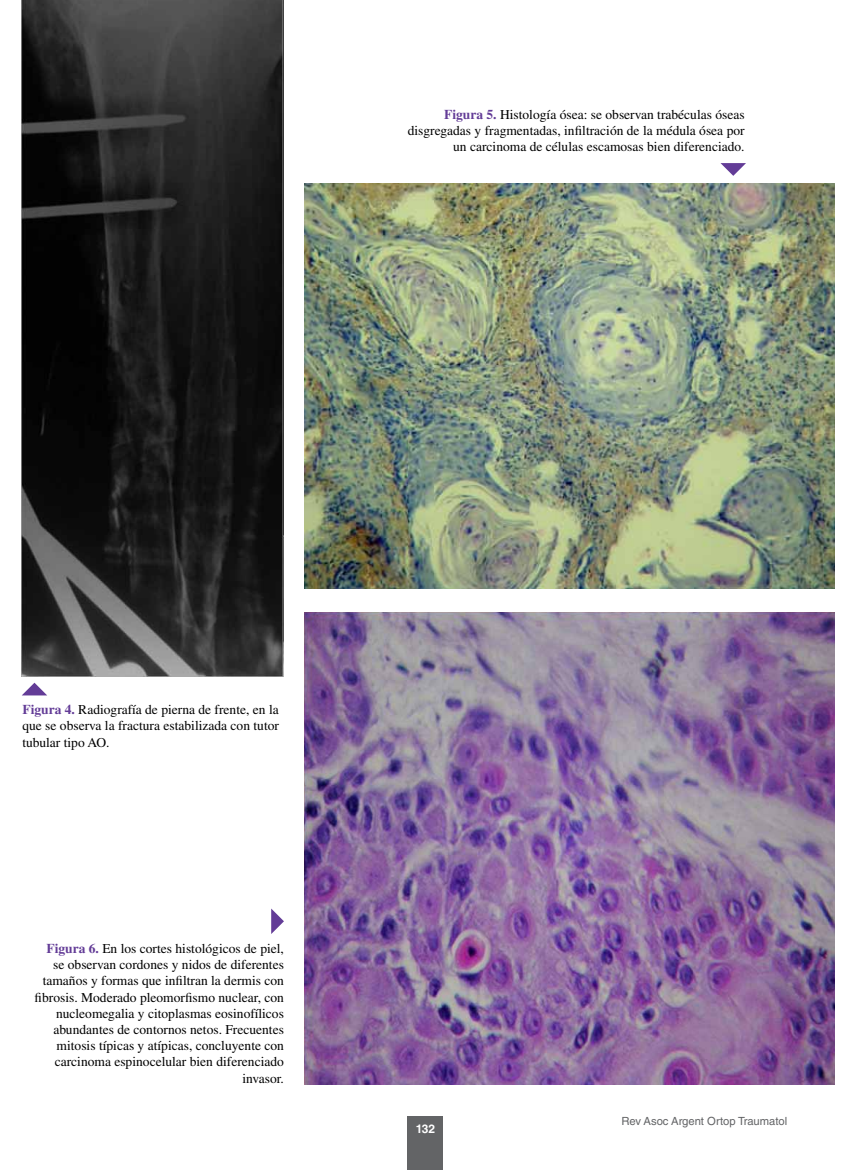
<style>
.page{position:relative;width:851px;height:1170px;background:#fff}
.page>*{position:absolute;margin:0;border:0;box-sizing:border-box;transform-origin:0 0}
.t1{font:13.5px/16.2px "Times LT Std";color:#000;text-align:right}
.t2{font:700 12px "Helvetica LT Std";color:#fff}
.t3{font:11.25px "Helvetica LT Std";color:#636466}
.s1{font-weight:700;color:#633c97}
</style>
<div class="page">
<div style="left:407px;top:1116px;width:36px;height:53px;background:#636466"></div>
<img style="left:22px;top:0;width:262px;height:676px">
<img style="left:304px;top:183px;width:530px;height:405px">
<img style="left:304px;top:612px;width:530px;height:472px">
<svg style="left:22px;top:682px;width:25px;height:13px"></svg>
<svg style="left:271px;top:908px;width:13px;height:26px"></svg>
<svg style="left:720px;top:163px;width:26px;height:13px"></svg>
<p class="t1" style="left:407px;top:106px;width:338px"><span class="s1">Figura 5.</span> Histología ósea: se observan trabéculas óseas disgregadas y fragmentadas, infiltración de la médula ósea por un carcinoma de células escamosas bien diferenciado.</p>
<p class="t1" style="left:22px;top:701px;width:258px;text-align:justify"><span class="s1">Figura 4.</span> Radiografía de pierna de frente, en la que se observa la fractura estabilizada con tutor tubular tipo AO .</p>
<p class="t1" style="left:35px;top:940px;width:251px"><span class="s1">Figura 6.</span> En los cortes histológicos de piel, se observan cordones y nidos de diferentes tamaños y formas que infiltran la dermis con fibrosis. Moderado pleomorfismo nuclear, con nucleomegalia y citoplasmas eosinofílicos abundantes de contornos netos. Frecuentes mitosis típicas y atípicas, concluyente con carcinoma espinocelular bien diferenciado invasor.</p>
<p class="t2" style="left:415px;top:1121px;width:21px">132</p>
<p class="t3" style="left:621px;top:1114px;width:167px">Rev Asoc Argent Ortop Traumatol</p>
</div>
